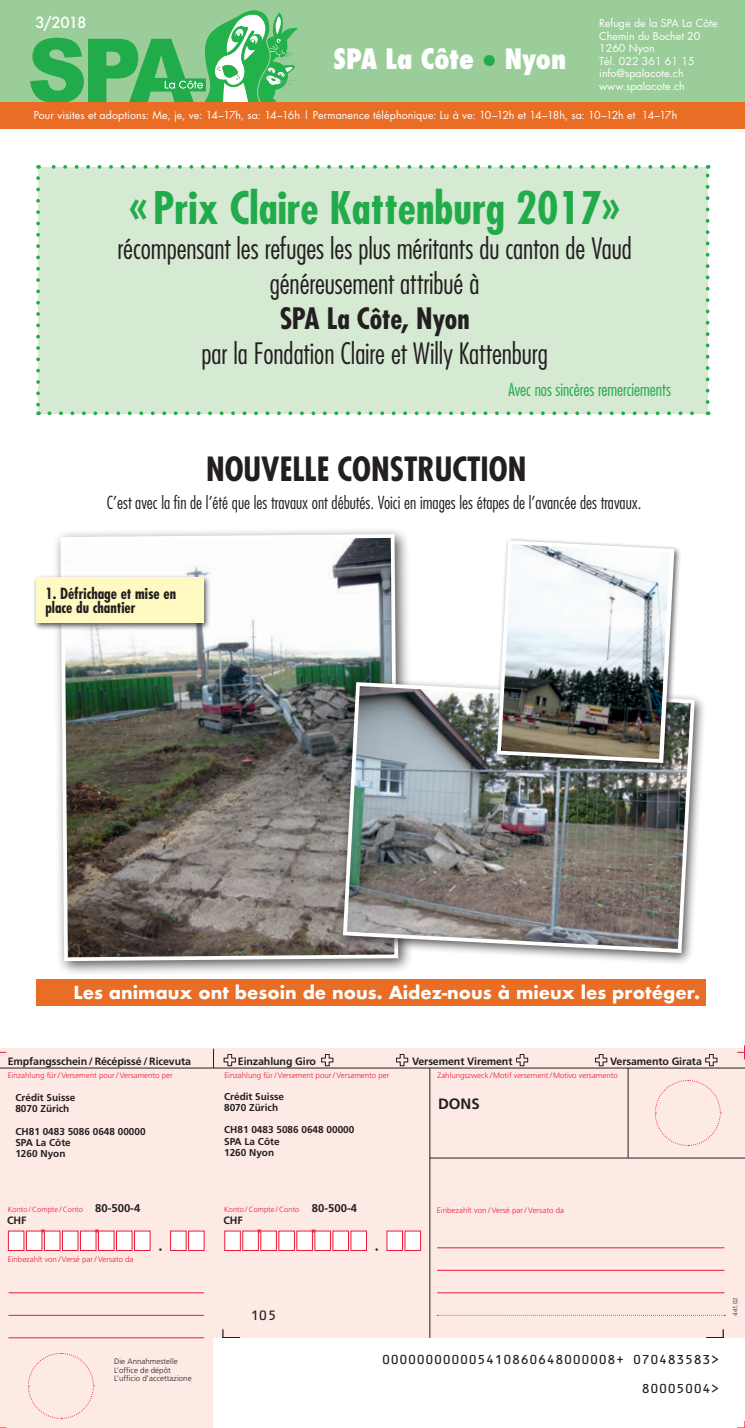
<style>
.page{position:relative;width:745px;height:1428px;background:#fff}
.page>*{position:absolute;margin:0;border:0;box-sizing:border-box;transform-origin:0 0}
.t1{font:700 condensed 43.75px "Futura";color:#22ab4a}
.t2{font:700 condensed 32.5px "Futura";color:#231f20}
.t3{font:300 condensed 28.75px/35px "Futura";letter-spacing:-.005em;color:#231f20;text-align:center}
.t4{font:700 condensed 28.75px "Futura";letter-spacing:-.015em;color:#231f20}
.t5{font:800 condensed 27.38px "Futura";letter-spacing:.005em;color:#fff}
.t6{font:300 condensed 17.5px "Futura";color:#231f20}
.t7{font:700 17.5px "Futura";color:#fff}
.t8{font:300 condensed 17.5px "Futura";color:#22ab4a}
.t9{font:700 condensed 15px/14.9px "Futura";color:#231f20}
.t10{font:500 15px "Futura";color:#fff}
.t11{font:700 15px "Frutiger";color:#231f20}
.t12{font:15px "OCR B10 Pitch BT";color:#231f20}
.t13{font:14.38px/29.1px "OCR B10 Pitch BT";color:#231f20;text-align:right}
.t14{font:700 11.25px "Frutiger";color:#231f20}
.t15{font:10.62px/12.5px "Futura";letter-spacing:.005em;color:#fff}
.t16{font:700 10.62px "Frutiger";letter-spacing:-.01em;color:#231f20}
.t17{font:700 10px/11.2px "Frutiger";color:#231f20}
.t18{font:300 7.88px "Frutiger";color:#ed1a3a}
.t19{font:300 7.88px/8.8px "Frutiger";letter-spacing:.005em;color:#231f20}
.t20{font:300 7.62px "Frutiger";color:#ed1a3a}
.t21{font:300 7.5px "Frutiger";color:#ed1a3a}
.t22{font:300 6.88px "Frutiger";color:#231f20}
.t23{font:300 6.25px "Frutiger";color:#231f20}
.s1{font-size:35px;color:#22ab4a}
</style>
<div class="page">
<div style="left:0;top:1049px;width:744px;height:379px;background:#fdeae4"></div>
<hr style="left:0;top:1068px;width:744px;height:1px;background:#231f20">
<hr style="left:429px;top:1158px;width:315px;height:1px;background:#231f20">
<hr style="left:429px;top:1068px;width:1px;height:278px;background:#231f20">
<hr style="left:627px;top:1068px;width:1px;height:90px;background:#231f20">
<svg style="left:223px;top:1054px;width:13px;height:12px"></svg>
<svg style="left:321px;top:1054px;width:12px;height:12px"></svg>
<svg style="left:396px;top:1054px;width:12px;height:12px"></svg>
<svg style="left:516px;top:1054px;width:12px;height:12px"></svg>
<svg style="left:595px;top:1054px;width:12px;height:12px"></svg>
<svg style="left:705px;top:1054px;width:12px;height:12px"></svg>
<svg style="left:222px;top:1329px;width:18px;height:9px"></svg>
<svg style="left:706px;top:1329px;width:17px;height:9px"></svg>
<div style="left:213px;top:1338px;width:531px;height:90px;background:#fff"></div>
<svg style="left:213px;top:1049px;width:1px;height:19px"></svg>
<svg style="left:736px;top:1048px;width:8px;height:5px"></svg>
<svg style="left:737px;top:1421px;width:8px;height:7px"></svg>
<hr style="left:437px;top:1293px;width:287px;height:1px;background:#ed1a3a">
<hr style="left:437px;top:1270px;width:287px;height:1px;background:#ed1a3a">
<hr style="left:437px;top:1248px;width:287px;height:1px;background:#ed1a3a">
<svg style="left:437px;top:1315px;width:288px;height:1px"></svg>
<svg style="left:654px;top:1080px;width:66px;height:66px"></svg>
<hr style="left:9px;top:1293px;width:195px;height:1px;background:#ed1a3a">
<hr style="left:8px;top:1338px;width:196px;height:1px;background:#ed1a3a">
<hr style="left:8px;top:1315px;width:196px;height:1px;background:#ed1a3a">
<svg style="left:28px;top:1353px;width:66px;height:66px"></svg>
<div style="left:8px;top:1231px;width:16px;height:20px;background:#fff;border:1px solid #ed1a3a"></div>
<div style="left:26px;top:1231px;width:16px;height:20px;background:#fff;border:1px solid #ed1a3a"></div>
<div style="left:44px;top:1231px;width:16px;height:20px;background:#fff;border:1px solid #ed1a3a"></div>
<div style="left:62px;top:1231px;width:16px;height:20px;background:#fff;border:1px solid #ed1a3a"></div>
<div style="left:80px;top:1231px;width:16px;height:20px;background:#fff;border:1px solid #ed1a3a"></div>
<div style="left:98px;top:1231px;width:16px;height:20px;background:#fff;border:1px solid #ed1a3a"></div>
<div style="left:116px;top:1231px;width:16px;height:20px;background:#fff;border:1px solid #ed1a3a"></div>
<div style="left:134px;top:1231px;width:16px;height:20px;background:#fff;border:1px solid #ed1a3a"></div>
<div style="left:170px;top:1231px;width:16px;height:20px;background:#fff;border:1px solid #ed1a3a"></div>
<div style="left:188px;top:1231px;width:16px;height:20px;background:#fff;border:1px solid #ed1a3a"></div>
<div style="left:224px;top:1231px;width:16px;height:20px;background:#fff;border:1px solid #ed1a3a"></div>
<div style="left:242px;top:1231px;width:16px;height:20px;background:#fff"></div>
<div style="left:260px;top:1231px;width:16px;height:20px;background:#fff"></div>
<div style="left:278px;top:1231px;width:16px;height:20px;background:#fff"></div>
<div style="left:296px;top:1231px;width:16px;height:20px;background:#fff"></div>
<div style="left:314px;top:1231px;width:16px;height:20px;background:#fff"></div>
<div style="left:332px;top:1231px;width:16px;height:20px;background:#fff"></div>
<div style="left:350px;top:1231px;width:16px;height:20px;background:#fff"></div>
<div style="left:386px;top:1231px;width:16px;height:20px;background:#fff"></div>
<div style="left:404px;top:1231px;width:16px;height:20px;background:#fff"></div>
<div style="left:36px;top:979px;width:669px;height:27px;background:#e96d24"></div>
<div style="left:0;top:0;width:744px;height:122px;background:#9bcd9a"></div>
<svg style="left:30px;top:10px;width:267px;height:92px"></svg>
<div style="left:0;top:102px;width:744px;height:27px;background:#e96d24"></div>
<div style="left:52px;top:526px;width:361px;height:450px;background:#231f20;opacity:.75"></div>
<img style="left:58px;top:532px;width:342px;height:431px">
<div style="left:336px;top:676px;width:370px;height:289px;background:#231f20;opacity:.75"></div>
<img style="left:341px;top:680px;width:355px;height:275px">
<div style="left:38px;top:167px;width:669px;height:246px;background:#d5e9d3"></div>
<svg style="left:49px;top:411px;width:652px;height:4px"></svg>
<svg style="left:36px;top:178px;width:4px;height:237px"></svg>
<svg style="left:705px;top:165px;width:4px;height:237px"></svg>
<svg style="left:38px;top:165px;width:657px;height:4px"></svg>
<div style="left:33px;top:574px;width:178px;height:56px;background:#231f20;opacity:.75"></div>
<div style="left:36px;top:577px;width:167px;height:46px;background:#fffac1"></div>
<div style="left:493px;top:537px;width:188px;height:233px;background:#231f20;opacity:.75"></div>
<img style="left:494px;top:538px;width:182px;height:227px">
<h3 class="t10" style="left:35px;top:12px;width:52px">3/2018</h3>
<p class="t15" style="left:598px;top:17px;width:120px">Refuge de la SPA La Côte<br>Chemin du Bochet 20<br>1260 Nyon<br>Tél. 022 361 61 15 info@spalacote.ch www.spalacote.ch</p>
<p class="t15" style="left:34px;top:109px;width:644px">Pour visites et adoptions: Me, je, ve: 14–17h, sa: 14–16h | Permanence téléphonique: Lu à ve: 10–12h et 14–18h, sa: 10–12h et 14–17h</p>
<h3 class="t5" style="left:333px;top:40px;width:234px">SPA La Côte<span class="s1">•</span>Nyon</h3>
<h1 class="t1" style="left:129px;top:179px;width:493px">« Prix Claire Kattenburg 2017»</h1>
<h3 class="t3" style="left:117px;top:230px;width:515px">récompensant les refuges les plus méritants du canton de Vaud généreusement attribué à</h3>
<h3 class="t4" style="left:279px;top:300px;width:191px">SPA La Côte, Nyon</h3>
<h3 class="t3" style="left:201px;top:335px;width:347px">par la Fondation Claire et Willy Kattenburg</h3>
<h3 class="t8" style="left:508px;top:379px;width:164px">Avec nos sincères remerciements</h3>
<h3 class="t9" style="left:300px;top:300px;width:132px">1. Défrichage et mise en place du chantier</h3>
<h2 class="t2" style="left:206px;top:448px;width:322px">NOUVELLE CONSTRUCTION</h2>
<h3 class="t6" style="left:107px;top:492px;width:535px">C’est avec la fin de l’été que les travaux ont débutés. Voici en images les étapes de l’avancée des travaux.</h3>
<h3 class="t9" style="left:45px;top:585px;width:132px">1. Défrichage et mise en place du chantier</h3>
<h3 class="t7" style="left:73px;top:980px;width:627px">Les animaux ont besoin de nous. Aidez-nous à mieux les protéger.</h3>
<p class="t16" style="left:8px;top:1055px;width:185px">Empfangsschein / Récépissé / Ricevuta</p>
<p class="t16" style="left:238px;top:1055px;width:80px">Einzahlung Giro</p>
<p class="t16" style="left:412px;top:1055px;width:102px">Versement Virement</p>
<p class="t16" style="left:609px;top:1055px;width:93px">Versamento Girata</p>
<p class="t18" style="left:8px;top:1071px;width:166px">Einzahlung für / Versement pour / Versamento per</p>
<p class="t18" style="left:224px;top:1071px;width:166px">Einzahlung für / Versement pour / Versamento per</p>
<p class="t20" style="left:437px;top:1071px;width:182px">Zahlungszweck /Motif versement /Motivo versamento</p>
<p class="t17" style="left:15px;top:1092px;width:62px">Crédit Suisse<br>8070 Zürich</p>
<p class="t17" style="left:15px;top:1125px;width:132px">CH81 0483 5086 0648 00000<br>SPA La Côte<br>1260 Nyon</p>
<p class="t17" style="left:224px;top:1090px;width:62px">Crédit Suisse<br>8070 Zürich</p>
<p class="t17" style="left:224px;top:1124px;width:132px">CH81 0483 5086 0648 00000<br>SPA La Côte<br>1260 Nyon</p>
<h3 class="t11" style="left:438px;top:1095px;width:43px">DONS</h3>
<p class="t14" style="left:95px;top:1202px;width:47px">80-500-4</p>
<p class="t14" style="left:312px;top:1202px;width:47px">80-500-4</p>
<p class="t21" style="left:8px;top:1205px;width:76px">Konto / Compte / Conto</p>
<p class="t21" style="left:224px;top:1205px;width:76px">Konto / Compte / Conto</p>
<p class="t18" style="left:436px;top:1206px;width:129px">Einbezahlt von / Versé par / Versato da</p>
<p class="t16" style="left:7px;top:1214px;width:21px">CHF</p>
<p class="t16" style="left:223px;top:1214px;width:21px">CHF</p>
<p class="t18" style="left:8px;top:1255px;width:127px">Einbezahlt von / Versé par / Versato da</p>
<p class="t22" style="left:158px;top:1246px;width:5px">•</p>
<p class="t22" style="left:375px;top:1246px;width:5px">•</p>
<h3 class="t12" style="left:250px;top:1309px;width:28px">105</h3>
<p class="t19" style="left:114px;top:1357px;width:79px">Die Annahmestelle<br>L’office de dépôt<br>L’ufficio d’accettazione</p>
<h3 class="t13" style="left:381px;top:1346px;width:339px">000000000005410860648000008+ 070483583&gt;<br>80005004&gt;</h3>
<p class="t23" style="left:731px;top:1316px;width:20px;rotate:-90deg">441.02</p>
</div>
